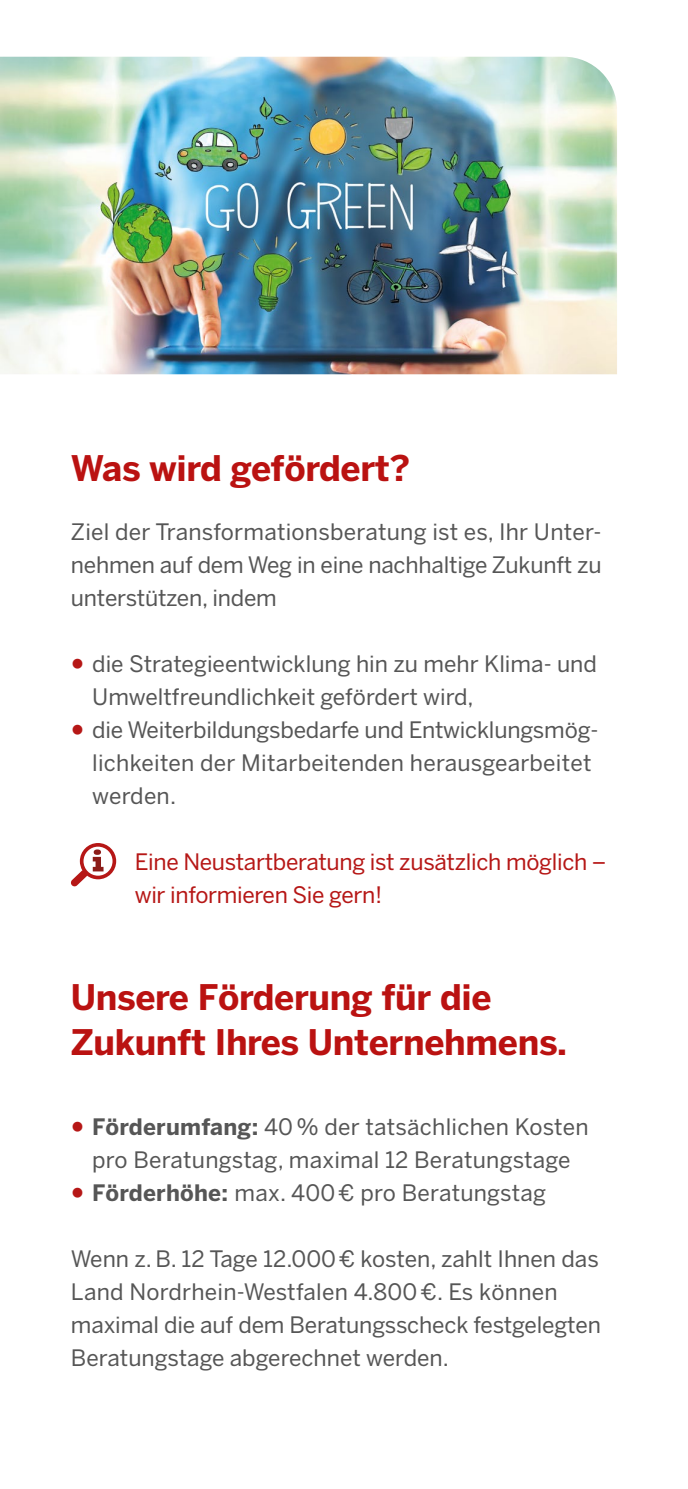
<style>
.page{position:relative;width:688px;height:1489px;background:#fff}
.page>*{position:absolute;margin:0;border:0;box-sizing:border-box;transform-origin:0 0}
.t1{font:700 35px/45px "Benton Sans";letter-spacing:-.01em;color:#ba1211}
.t2{font:22.5px/33px "Benton Sans";color:#565656}
.t3{font:22.5px/33px "Benton Sans";letter-spacing:-.015em;color:#b61716}
.s1{font-family:"Georgia";font-weight:700;color:#b61716}
.s2{font-weight:700}
</style>
<div class="page">
<img style="left:0;top:57px;width:617px;height:317px">
<svg style="left:71px;top:843px;width:45px;height:43px"></svg>
<h1 class="t1" style="left:71px;top:445px;width:341px">Was wird gefördert?</h1>
<p class="t2" style="left:71px;top:514px;width:532px;text-align:justify">Ziel der Transformationsberatung ist es, Ihr Unter&shy;nehmen auf dem Weg in eine nachhaltige Zukunft zu unterstützen, indem</p>
<p class="t2" style="left:92px;top:646px;width:506px;text-indent:-21px"><span class="s1">●</span> die Strategieentwicklung hin zu mehr Klima- und<br>Umweltfreundlichkeit gefördert wird,</p>
<p class="t2" style="left:92px;top:713px;width:507px;text-indent:-21px"><span class="s1">●</span> die Weiterbildungsbedarfe und Entwicklungsmög&shy;lichkeiten der Mitarbeitenden herausgearbeitet werden.</p>
<p class="t3" style="left:135px;top:845px;width:473px">Eine Neustartberatung ist zusätzlich möglich – wir informieren Sie gern!</p>
<h1 class="t1" style="left:71px;top:974px;width:497px">Unsere Förderung für die<br>Zukunft Ihres Unternehmens.</h1>
<p class="t2" style="left:71px;top:1109px;width:519px;text-align:center"><span class="s1">●</span> <span class="s2">Förderumfang:</span> 40% der tatsächlichen Kosten pro Beratungstag, maximal 12 Beratungstage</p>
<p class="t2" style="left:71px;top:1175px;width:476px"><span class="s1">●</span> <span class="s2">Förderhöhe:</span> max. 400 € pro Beratungstag</p>
<p class="t2" style="left:71px;top:1241px;width:531px">Wenn z. B. 12 Tage 12.000€ kosten, zahlt Ihnen das Land Nordrhein-Westfalen 4.800 €. Es können maximal die auf dem Beratungsscheck festgelegten Beratungstage abgerechnet werden.</p>
</div>
